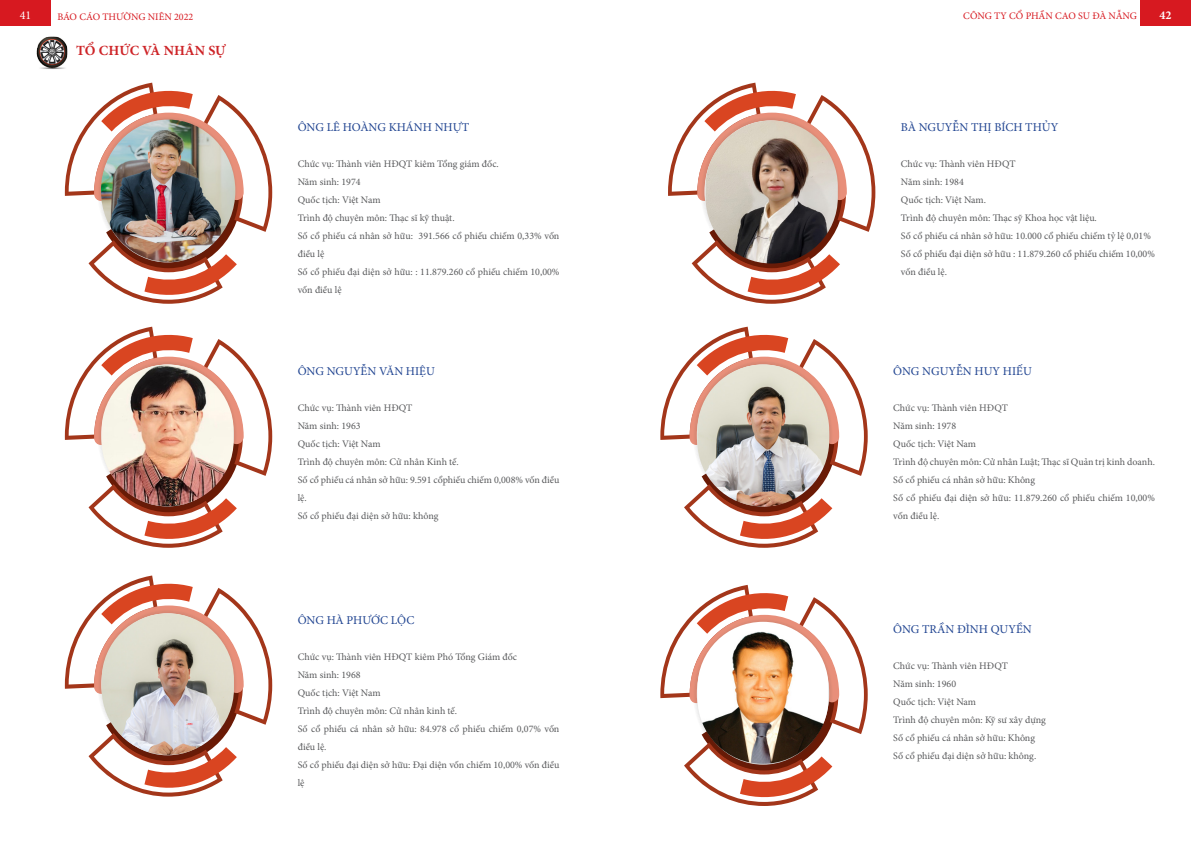
<style>
.page{position:relative;width:1191px;height:842px;background:#fff}
.page>*{position:absolute;margin:0;border:0;box-sizing:border-box;transform-origin:0 0}
.t1{font:700 14px "Minion Pro";letter-spacing:.005em;color:#ce2428}
.t2{font:12px "Minion Pro";color:#204491}
.t3{font:12px "Minion Pro";color:#fff}
.t4{font:700 12px "Minion Pro";color:#fff}
.t5{font:10px/18px "Minion Pro";color:#58595b}
.t6{font:10px "Minion Pro";color:#d71920}
</style>
<div class="page">
<div style="left:0;top:0;width:51px;height:26px;background:#d71920"></div>
<div style="left:1140px;top:0;width:51px;height:26px;background:#d71920"></div>
<img style="left:36px;top:37px;width:31px;height:32px">
<svg style="left:668px;top:83px;width:207px;height:221px"></svg>
<svg style="left:697px;top:85px;width:150px;height:216px"></svg>
<svg style="left:65px;top:327px;width:207px;height:221px"></svg>
<svg style="left:94px;top:329px;width:150px;height:216px"></svg>
<svg style="left:660px;top:327px;width:207px;height:221px"></svg>
<svg style="left:689px;top:329px;width:150px;height:216px"></svg>
<svg style="left:65px;top:83px;width:207px;height:221px"></svg>
<svg style="left:94px;top:85px;width:150px;height:216px"></svg>
<svg style="left:65px;top:575px;width:207px;height:222px"></svg>
<svg style="left:94px;top:578px;width:150px;height:216px"></svg>
<img style="left:101px;top:120px;width:134px;height:142px">
<img style="left:102px;top:613px;width:132px;height:142px;border-radius:66px">
<img style="left:705px;top:120px;width:133px;height:143px;border-radius:66px">
<img style="left:101px;top:365px;width:133px;height:141px;border-radius:66px">
<img style="left:697px;top:364px;width:132px;height:143px;border-radius:66px">
<svg style="left:660px;top:585px;width:207px;height:221px"></svg>
<svg style="left:689px;top:587px;width:150px;height:216px"></svg>
<img style="left:697px;top:622px;width:131px;height:142px;border-radius:66px">
<p class="t3" style="left:20px;top:7px;width:13px">41</p>
<p class="t6" style="left:57px;top:10px;width:137px">BÁO CÁO THƯỜNG NIÊN 2022</p>
<p class="t6" style="left:963px;top:9px;width:175px">CÔNG TY CỔ PHẦN CAO SU ĐÀ NẴNG</p>
<p class="t4" style="left:1159px;top:6px;width:13px">42</p>
<h1 class="t1" style="left:76px;top:41px;width:151px">TỔ CHỨC VÀ NHÂN SỰ</h1>
<p class="t2" style="left:298px;top:119px;width:173px">ÔNG LÊ HOÀNG KHÁNH NHỰT</p>
<p class="t5" style="left:298px;top:155px;width:263px">Chức vụ: Thành viên HĐQT kiêm Tổng giám đốc.<br>Năm sinh: 1974<br>Quốc tịch: Việt Nam<br>Trình độ chuyên môn: Thạc sĩ kỹ thuật.<br>Số cổ phiếu cá nhân sở hữu: 391.566 cổ phiếu chiếm 0,33% vốn điều lệ<br>Số cổ phiếu đại diện sở hữu: : 11.879.260 cổ phiếu chiếm 10,00% vốn điều lệ</p>
<p class="t2" style="left:298px;top:363px;width:139px">ÔNG NGUYỄN VĂN HIỆU</p>
<p class="t5" style="left:298px;top:399px;width:263px">Chức vụ: Thành viên HĐQT<br>Năm sinh: 1963<br>Quốc tịch: Việt Nam<br>Trình độ chuyên môn: Cử nhân Kinh tế.<br>Số cổ phiếu cá nhân sở hữu: 9.591 cổphiếu chiếm 0,008% vốn điều lệ.<br>Số cổ phiếu đại diện sở hữu: không</p>
<p class="t2" style="left:298px;top:612px;width:118px">ÔNG HÀ PHƯỚC LỘC</p>
<p class="t5" style="left:298px;top:647px;width:263px">Chức vụ: Thành viên HĐQT kiêm Phó Tổng Giám đốc<br>Năm sinh: 1968<br>Quốc tịch: Việt Nam<br>Trình độ chuyên môn: Cử nhân kinh tế.<br>Số cổ phiếu cá nhân sở hữu: 84.978 cổ phiếu chiếm 0,07% vốn điều lệ.<br>Số cổ phiếu đại diện sở hữu: Đại diện vốn chiếm 10,00% vốn điều lệ</p>
<p class="t2" style="left:901px;top:119px;width:159px">BÀ NGUYỄN THỊ BÍCH THỦY</p>
<p class="t5" style="left:901px;top:155px;width:256px">Chức vụ: Thành viên HĐQT<br>Năm sinh: 1984<br>Quốc tịch: Việt Nam.<br>Trình độ chuyên môn: Thạc sỹ Khoa học vật liệu.<br>Số cổ phiếu cá nhân sở hữu: 10.000 cổ phiếu chiếm tỷ lệ 0,01%<br>Số cổ phiếu đại diện sở hữu : 11.879.260 cổ phiếu chiếm 10,00% vốn điều lệ.</p>
<p class="t2" style="left:893px;top:363px;width:140px">ÔNG NGUYỄN HUY HIẾU</p>
<p class="t5" style="left:893px;top:399px;width:263px">Chức vụ: Thành viên HĐQT<br>Năm sinh: 1978<br>Quốc tịch: Việt Nam<br>Trình độ chuyên môn: Cử nhân Luật; Thạc sĩ Quản trị kinh doanh.<br>Số cổ phiếu cá nhân sở hữu: Không<br>Số cổ phiếu đại diện sở hữu: 11.879.260 cổ phiếu chiếm 10,00% vốn điều lệ.</p>
<p class="t2" style="left:893px;top:621px;width:140px">ÔNG TRẦN ĐÌNH QUYỀN</p>
<p class="t5" style="left:893px;top:657px;width:154px">Chức vụ: Thành viên HĐQT<br>Năm sinh: 1960<br>Quốc tịch: Việt Nam<br>Trình độ chuyên môn: Kỹ sư xây dựng<br>Số cổ phiếu cá nhân sở hữu: Không<br>Số cổ phiếu đại diện sở hữu: không.</p>
</div>
